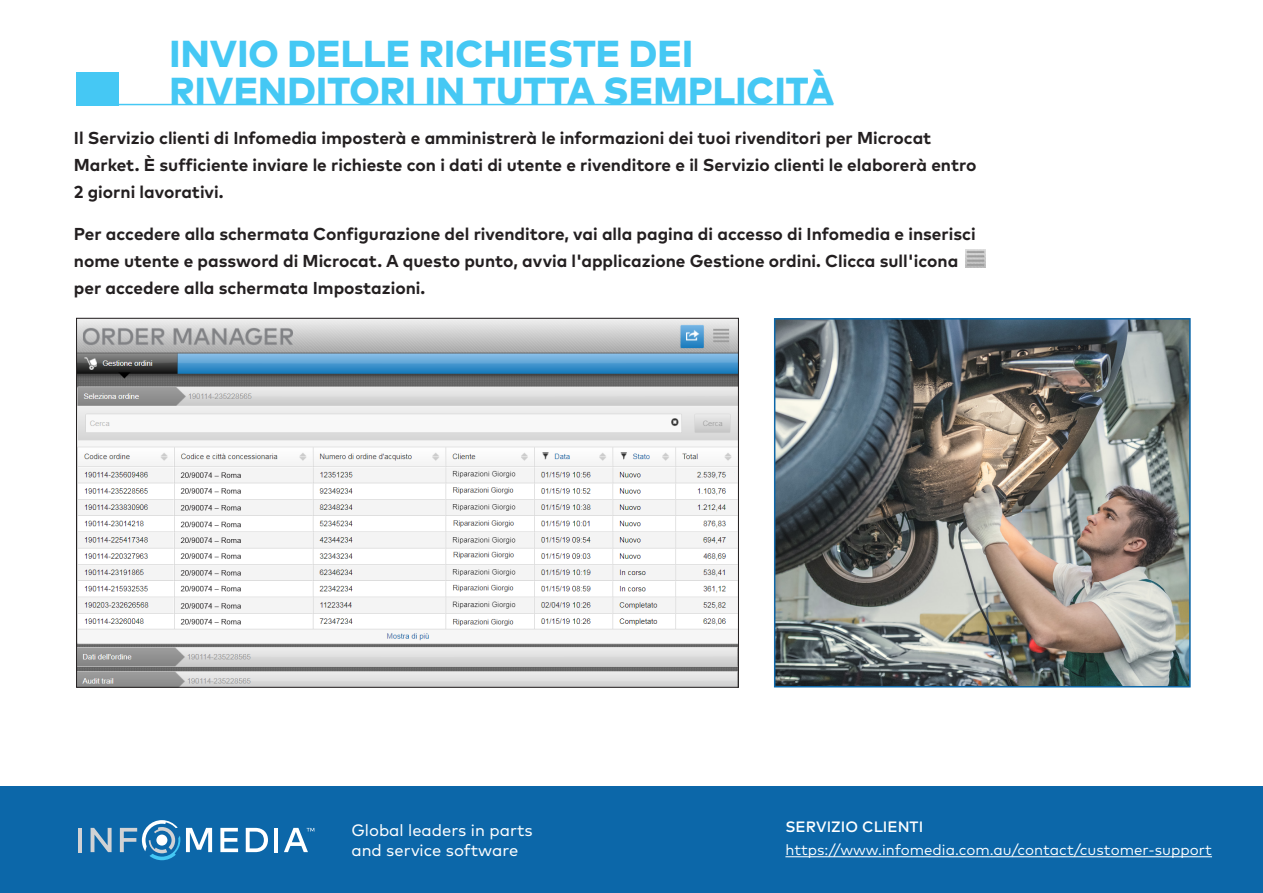
<style>
.page{position:relative;width:1263px;height:893px;background:#fff}
.page>*{position:absolute;margin:0;border:0;box-sizing:border-box;transform-origin:0 0}
.t1{font:800 37.5px/37.5px "FF Mark Pro";letter-spacing:.005em;color:#45c8f4}
.t2{font:700 17.25px/27px "FF Mark Pro";color:#231f20}
.t3{font:16.5px/19.8px "FF Mark Pro";color:#fff}
.t4{font:15px "FF Mark Pro";color:#fff}
.t5{font:500 15px "FF Mark Pro";color:#fff}
</style>
<div class="page">
<img style="left:773px;top:318px;width:418px;height:370px">
<img style="left:965px;top:250px;width:20px;height:17px">
<div style="left:0;top:787px;width:1263px;height:106px;background:#0c67a9"></div>
<hr style="left:78px;top:828px;width:4px;height:24px;background:#d1d2d4">
<svg style="left:91px;top:828px;width:21px;height:24px"></svg>
<svg style="left:186px;top:828px;width:26px;height:24px"></svg>
<svg style="left:220px;top:828px;width:18px;height:24px"></svg>
<svg style="left:246px;top:828px;width:22px;height:24px"></svg>
<hr style="left:274px;top:828px;width:4px;height:24px;background:#fff">
<svg style="left:284px;top:828px;width:30px;height:24px"></svg>
<svg style="left:120px;top:820px;width:60px;height:40px"></svg>
<hr style="left:785px;top:856px;width:427px;height:1px;background:#fff">
<img style="left:78px;top:320px;width:659px;height:365px">
<div style="left:76px;top:72px;width:43px;height:33px;background:#45c8f4"></div>
<hr style="left:90px;top:104px;width:743px;height:1px;background:#45c8f4">
<p class="t1" style="left:170px;top:32px;width:666px">INVIO DELLE RICHIESTE DEI<br>RIVENDITORI IN TUTTA SEMPLICITÀ</p>
<p class="t2" style="left:74px;top:123px;width:904px">Il Servizio clienti di Infomedia imposterà e amministrerà le informazioni dei tuoi rivenditori per Microcat<br>Market. È sufficiente inviare le richieste con i dati di utente e rivenditore e il Servizio clienti le elaborerà entro<br>2 giorni lavorativi.</p>
<p class="t2" style="left:74px;top:219px;width:903px">Per accedere alla schermata Configurazione del rivenditore, vai alla pagina di accesso di Infomedia e inserisci nome utente e password di Microcat. A questo punto, avvia l'applicazione Gestione ordini. Clicca sull'icona per accedere alla schermata Impostazioni.</p>
<p class="t3" style="left:351px;top:819px;width:183px">Global leaders in parts and service software</p>
<p class="t5" style="left:785px;top:816px;width:139px">SERVIZIO CLIENTI</p>
<p class="t4" style="left:785px;top:838px;width:428px">https://www.infomedia.com.au/contact/customer-support</p>
</div>
